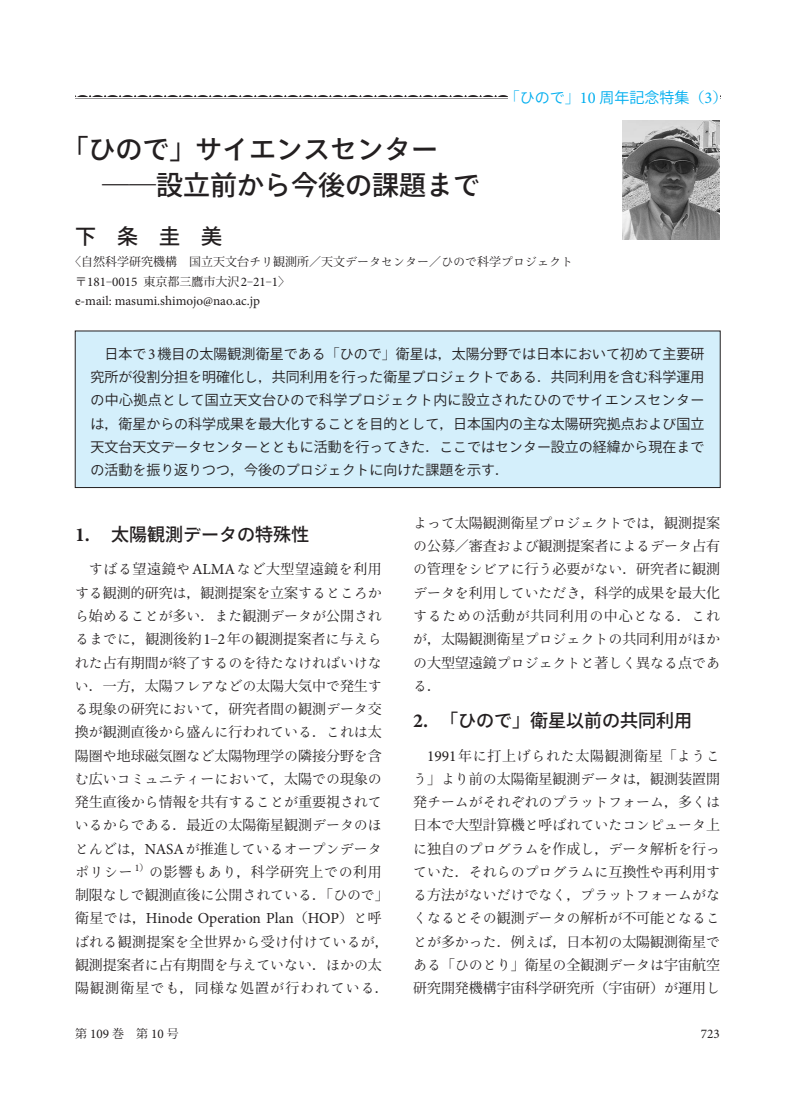
<style>
.page{position:relative;width:795px;height:1115px;background:#fff}
.page>*{position:absolute;margin:0;border:0;box-sizing:border-box;transform-origin:0 0}
.t1{font:500 27px "Ryo Gothic Plus N";color:#231f20}
.t2{font:500 27px "Koz Go Pro";color:#231f20}
.t3{font:500 21px "Koz Go Pro";color:#231f20}
.t4{font:500 18px "Koz Go Pro";color:#231f20}
.t5{font:15.3px "Minion Pro";color:#231f20}
.t6{font:15px "Koz Go Pro";color:#00aeef}
.t7{font:13.95px/23.2px "Ryo Text Plus N";color:#231f20;text-align:justify}
.t8{font:13.95px/23.2px "Koz Min Pro";color:#231f20;text-align:right}
.t9{font:13.95px/23.2px "Koz Go Pro";color:#231f20;text-align:right}
.t10{font:13.95px/23.2px "Ryo Gothic Plus N";color:#231f20}
.t11{font:13.95px "Ryo Gothic Plus N";letter-spacing:.025em;color:#231f20}
.t12{font:13.95px "Ryo Text Plus N";letter-spacing:.025em;color:#231f20}
.t13{font:13.2px "Minion Pro";color:#231f20}
.t14{font:12px/19.5px "Koz Min Pro";color:#231f20}
.s1{font-family:"Koz Min Pro"}
.s2{font-family:"Ryo Gothic Plus N"}
.s3{font-family:"Minion Pro";font-size:16.5px}
.s4{font-family:"Koz Go Pro"}
.s5{font-family:"Ryo Text Plus N"}
.s6{font-family:"Minion Pro";font-size:13.2px}
.s7{font-family:"Minion Pro";font-size:15.3px}
.s8{font-family:"Minion Pro";font-weight:700;font-size:19.8px}
.s9{font-family:"Koz Min Pro";font-size:13.95px}
.s10{font-family:"Ryo Text Plus N";font-size:13.95px}
</style>
<div class="page">
<div style="left:75px;top:331px;width:645px;height:156px;background:#d4effb"></div>
<img style="left:622px;top:120px;width:98px;height:119px">
<img style="left:75px;top:95px;width:433px;height:4px">
<p class="t6" style="left:505px;top:88px;width:224px"><span class="s1">「</span><span class="s2">ひので</span><span class="s1">」</span><span class="s3">10</span> 周年記念特集<span class="s1">（</span><span class="s3">3</span><span class="s1">）</span></p>
<h1 class="t1" style="left:62px;top:132px;width:378px"><span class="s4">「</span>ひので<span class="s4">」</span>サイエンスセンター</h1>
<h1 class="t2" style="left:102px;top:168px;width:379px">――設立前<span class="s2">から</span>今後<span class="s2">の</span>課題<span class="s2">まで</span></h1>
<h2 class="t3" style="left:75px;top:223px;width:148px">下　条　圭　美</h2>
<p class="t14" style="left:75px;top:252px;width:499px;text-indent:-6px">〈自然科学研究機構　国立天文台<span class="s5">チリ</span>観測所／天文<span class="s5">データセンター</span>／<span class="s5">ひので</span>科学<span class="s5">プロジェクト</span>〒<span class="s6">181</span>‒<span class="s6">0015</span> 東京都三鷹市大沢<span class="s6">2</span>‒<span class="s6">21</span>‒<span class="s6">1</span>〉</p>
<p class="t13" style="left:75px;top:292px;width:187px">e-mail: masumi.shimojo@nao.ac.jp</p>
<p class="t9" style="left:91px;top:342px;width:615px">日本<span class="s2">で</span><span class="s7">3</span>機目<span class="s2">の</span>太陽観測衛星<span class="s2">である</span><span class="s1">「</span><span class="s2">ひので</span><span class="s1">」</span>衛星<span class="s2">は</span><span class="s1">，</span>太陽分野<span class="s2">では</span>日本<span class="s2">において</span>初<span class="s2">めて</span>主要研究所<span class="s2">が</span>役割分担<span class="s2">を</span>明確化<span class="s2">し</span><span class="s1">，</span>共同利用<span class="s2">を</span>行<span class="s2">った</span>衛星<span class="s2">プロジェクトである</span><span class="s1">．</span>共同利用<span class="s2">を</span>含<span class="s2">む</span>科学運用</p>
<p class="t11" style="left:91px;top:391px;width:615px">の<span class="s4">中心拠点</span>として<span class="s4">国立天文台</span>ひので<span class="s4">科学</span>プロジェクト<span class="s4">内</span>に<span class="s4">設立</span>されたひのでサイエンスセンター</p>
<p class="t9" style="left:91px;top:412px;width:615px"><span class="s2">は</span><span class="s1">，</span>衛星<span class="s2">からの</span>科学成果<span class="s2">を</span>最大化<span class="s2">することを</span>目的<span class="s2">として</span><span class="s1">，</span>日本国内<span class="s2">の</span>主<span class="s2">な</span>太陽研究拠点<span class="s2">および</span>国立</p>
<p class="t10" style="left:91px;top:435px;width:615px"><span class="s4">天文台天文</span>データセンターとともに<span class="s4">活動</span>を<span class="s4">行</span>ってきた<span class="s1">．</span>ここではセンター<span class="s4">設立</span>の<span class="s4">経緯</span>から<span class="s4">現在</span>までの<span class="s4">活動</span>を<span class="s4">振</span>り<span class="s4">返</span>りつつ<span class="s1">，</span><span class="s4">今後</span>のプロジェクトに<span class="s4">向</span>けた<span class="s4">課題</span>を<span class="s4">示</span>す<span class="s1">．</span></p>
<p class="t4" style="left:75px;top:523px;width:235px"><span class="s8">1.</span> 太陽観測<span class="s2">データの</span>特殊性</p>
<p class="t8" style="left:75px;top:557px;width:308px"><span class="s5">すばる</span>望遠鏡<span class="s5">や</span><span class="s7">ALMA</span><span class="s5">など</span>大型望遠鏡<span class="s5">を</span>利用<span class="s5">する</span>観測的研究<span class="s5">は</span>，観測提案<span class="s5">を</span>立案<span class="s5">するところか</span></p>
<p class="t7" style="left:75px;top:604px;width:308px">ら<span class="s1">始</span>めることが<span class="s1">多</span>い<span class="s1">．</span>また<span class="s1">観測</span>データが<span class="s1">公開</span>され</p>
<p class="t8" style="left:75px;top:627px;width:308px"><span class="s5">るまでに</span>，観測後約<span class="s7">1</span>‒<span class="s7">2</span>年<span class="s5">の</span>観測提案者<span class="s5">に</span>与<span class="s5">えら</span></p>
<p class="t7" style="left:75px;top:650px;width:308px">れた<span class="s1">占有期間</span>が<span class="s1">終了</span>するのを<span class="s1">待</span>たなければいけな</p>
<p class="t8" style="left:75px;top:673px;width:308px;text-align:left"><span class="s5">い</span>．一方，太陽<span class="s5">フレアなどの</span>太陽大気中<span class="s5">で</span>発生<span class="s5">する</span>現象<span class="s5">の</span>研究<span class="s5">において</span>，研究者間<span class="s5">の</span>観測<span class="s5">データ</span>交</p>
<p class="t7" style="left:75px;top:720px;width:308px"><span class="s1">換</span>が<span class="s1">観測直後</span>から<span class="s1">盛</span>んに<span class="s1">行</span>われている<span class="s1">．</span>これは<span class="s1">太</span></p>
<p class="t8" style="left:75px;top:743px;width:308px">陽圏<span class="s5">や</span>地球磁気圏<span class="s5">など</span>太陽物理学<span class="s5">の</span>隣接分野<span class="s5">を</span>含</p>
<p class="t7" style="left:75px;top:767px;width:308px">む<span class="s1">広</span>いコミュニティーにおいて<span class="s1">，太陽</span>での<span class="s1">現象</span>の</p>
<p class="t8" style="left:75px;top:789px;width:308px">発生直後<span class="s5">から</span>情報<span class="s5">を</span>共有<span class="s5">することが</span>重要視<span class="s5">されて</span></p>
<p class="t7" style="left:75px;top:813px;width:315px;text-align:left">いるからである<span class="s1">．最近</span>の<span class="s1">太陽衛星観測</span>データのほとんどは<span class="s1">，</span><span class="s7">NASA</span>が<span class="s1">推進</span>しているオープンデータポリシー<sup>1</sup><sup>）</sup>の<span class="s1">影響</span>もあり<span class="s1">，科学研究上</span>での<span class="s1">利用制限</span>なしで<span class="s1">観測直後</span>に<span class="s1">公開</span>されている<span class="s1">．「</span>ひので<span class="s1">」</span></p>
<p class="t5" style="left:75px;top:908px;width:308px"><span class="s9">衛星</span><span class="s10">では</span><span class="s9">，</span>Hinode Operation Plan<span class="s9">（</span>HOP<span class="s9">）</span><span class="s10">と</span><span class="s9">呼</span></p>
<p class="t12" style="left:75px;top:932px;width:315px">ばれる<span class="s1">観測提案</span>を<span class="s1">全世界</span>から<span class="s1">受</span>け<span class="s1">付</span>けているが<span class="s1">，</span></p>
<p class="t8" style="left:75px;top:952px;width:315px;text-align:left">観測提案者<span class="s5">に</span>占有期間<span class="s5">を</span>与<span class="s5">えていない</span>．<span class="s5">ほかの</span>太陽観測衛星<span class="s5">でも</span>，同様<span class="s5">な</span>処置<span class="s5">が</span>行<span class="s5">われている</span>．</p>
<p class="t7" style="left:413px;top:511px;width:308px">よって<span class="s1">太陽観測衛星</span>プロジェクトでは<span class="s1">，観測提案</span></p>
<p class="t8" style="left:413px;top:534px;width:308px"><span class="s5">の</span>公募／審査<span class="s5">および</span>観測提案者<span class="s5">によるデータ</span>占有</p>
<p class="t7" style="left:413px;top:557px;width:308px">の<span class="s1">管理</span>をシビアに<span class="s1">行</span>う<span class="s1">必要</span>がない<span class="s1">．研究者</span>に<span class="s1">観測</span>データを<span class="s1">利用</span>していただき<span class="s1">，科学的成果</span>を<span class="s1">最大化</span>するための<span class="s1">活動</span>が<span class="s1">共同利用</span>の<span class="s1">中心</span>となる<span class="s1">．</span>これが<span class="s1">，太陽観測衛星</span>プロジェクトの<span class="s1">共同利用</span>がほかの<span class="s1">大型望遠鏡</span>プロジェクトと<span class="s1">著</span>しく<span class="s1">異</span>なる<span class="s1">点</span>である<span class="s1">．</span></p>
<p class="t4" style="left:413px;top:709px;width:280px"><span class="s8">2.</span> 「<span class="s2">ひので</span>」衛星以前<span class="s2">の</span>共同利用</p>
<p class="t8" style="left:413px;top:743px;width:308px"><span class="s7">1991</span>年<span class="s5">に</span>打上<span class="s5">げられた</span>太陽観測衛星「<span class="s5">ようこう</span>」<span class="s5">より</span>前<span class="s5">の</span>太陽衛星観測<span class="s5">データは</span>，観測装置開</p>
<p class="t7" style="left:413px;top:790px;width:308px"><span class="s1">発</span>チームがそれぞれのプラットフォーム<span class="s1">，多</span>くは<span class="s1">日本</span>で<span class="s1">大型計算機</span>と<span class="s1">呼</span>ばれていたコンピュータ<span class="s1">上</span>に<span class="s1">独自</span>のプログラムを<span class="s1">作成</span>し<span class="s1">，</span>データ<span class="s1">解析</span>を<span class="s1">行</span>っていた<span class="s1">．</span>それらのプログラムに<span class="s1">互換性</span>や<span class="s1">再利用</span>する<span class="s1">方法</span>がないだけでなく<span class="s1">，</span>プラットフォームがなくなるとその<span class="s1">観測</span>データの<span class="s1">解析</span>が<span class="s1">不可能</span>となるこ</p>
<p class="t8" style="left:413px;top:929px;width:308px"><span class="s5">とが</span>多<span class="s5">かった</span>．例<span class="s5">えば</span>，日本初<span class="s5">の</span>太陽観測衛星<span class="s5">で</span></p>
<p class="t7" style="left:413px;top:953px;width:308px">ある<span class="s1">「</span>ひのとり<span class="s1">」衛星</span>の<span class="s1">全観測</span>データは<span class="s1">宇宙航空</span></p>
<p class="t8" style="left:413px;top:975px;width:308px">研究開発機構宇宙科学研究所（宇宙研）<span class="s5">が</span>運用<span class="s5">し</span></p>
<p class="t14" style="left:75px;top:1023px;width:105px">第 <span class="s6">109</span> 巻　第 <span class="s6">10</span> 号</p>
<p class="t13" style="left:701px;top:1024px;width:21px">723</p>
</div>
